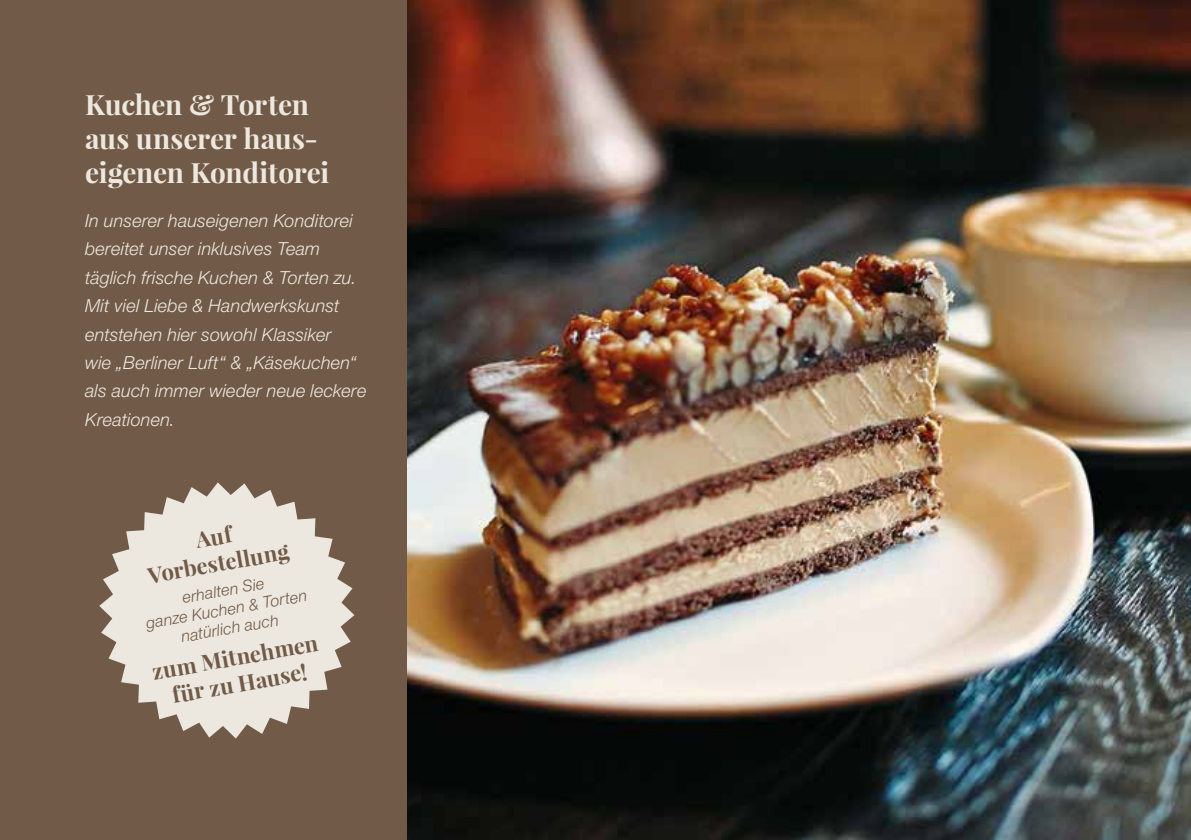
<style>
.page{position:relative;width:1191px;height:840px;background:#fff}
.page>*{position:absolute;margin:0;border:0;box-sizing:border-box;transform-origin:0 0}
.t1{font:700 28px/33.6px "Playfair Display";letter-spacing:-.01em;color:#ede8df}
.t2{font:700 22px/26.4px "Playfair Display";color:#715a47;text-align:center}
.t3{font:italic 300 18px/28.4px "Helvetica Neue LT Pro";letter-spacing:.01em;color:#ede8df}
.t4{font:italic 300 16px/19.2px "Helvetica Neue LT Pro";color:#715a47;text-align:center}
</style>
<div class="page">
<img style="left:406px;top:0;width:785px;height:839px">
<div style="left:0;top:0;width:406px;height:839px;background:#715a47"></div>
<svg style="left:99px;top:482px;width:255px;height:256px;fill:#ede8df"></svg>
<h1 class="t1" style="left:85px;top:88px;width:246px">Kuchen &amp; Torten aus unserer haus&shy;eigenen Konditorei</h1>
<p class="t3" style="left:85px;top:206px;width:283px">In unserer hauseigenen Konditorei bereitet unser inklusives Team täglich frische Kuchen &amp; Torten zu.<br>Mit viel Liebe &amp; Handwerkskunst entstehen hier sowohl Klassiker<br>wie „Berliner Luft“ &amp; „Käsekuchen“ als auch immer wieder neue leckere<br>Kreationen.</p>
<p class="t2" style="left:141px;top:536px;width:144px;rotate:-10deg">Auf<br>Vorbestellung</p>
<p class="t4" style="left:141px;top:594px;width:165px;rotate:-10deg">erhalten Sie<br>ganze Kuchen &amp; Torten natürlich auch</p>
<p class="t2" style="left:150px;top:658px;width:169px;rotate:-10deg">zum Mitnehmen für zu Hause!</p>
</div>
